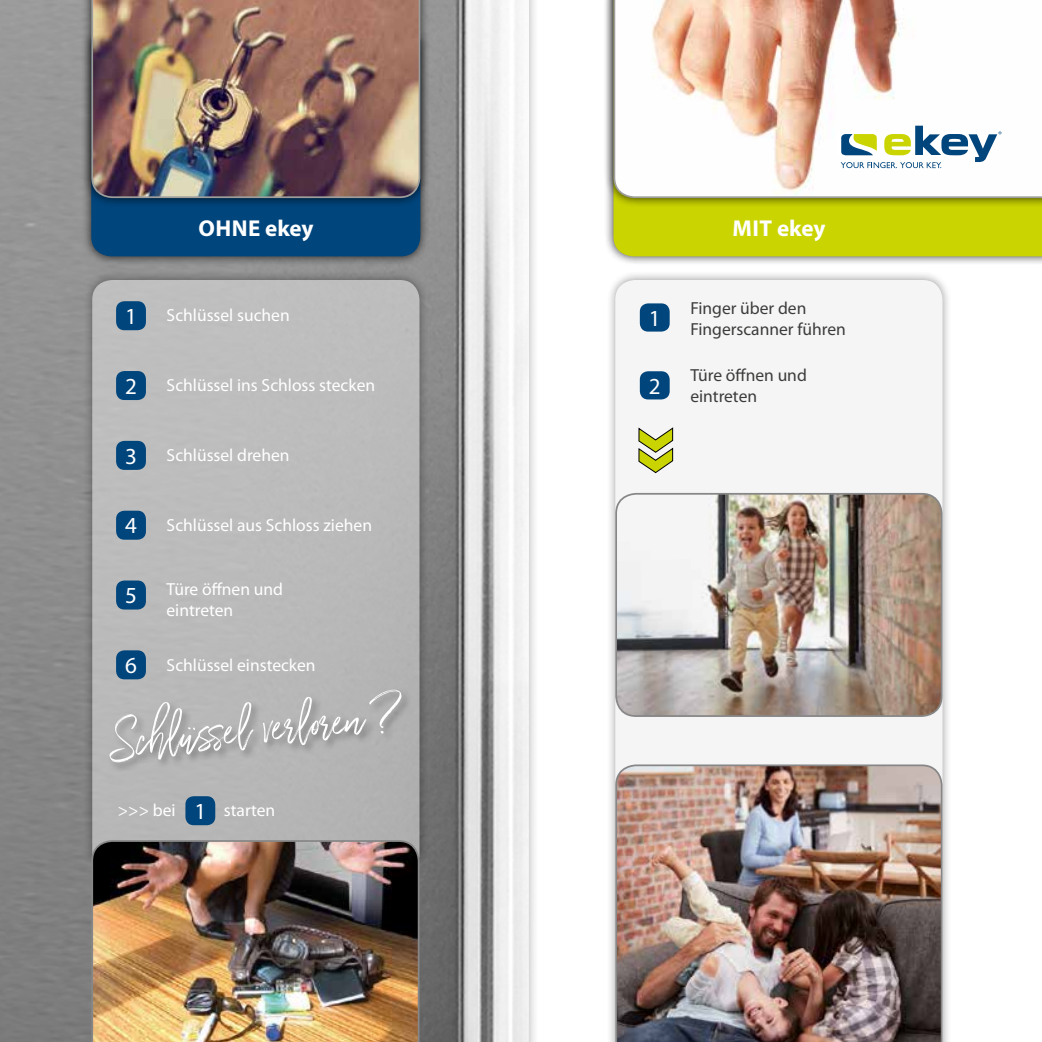
<style>
.page{position:relative;width:1042px;height:1042px;background:#fff}
.page>*{position:absolute;margin:0;border:0;box-sizing:border-box;transform-origin:0 0}
.t1{font:75.08px "Wilderness Typeface";color:#fff}
.t2{font:700 23.1px "Myriad Pro";color:#fff}
.t3{font:23.1px "Myriad Pro";color:#fff}
.t4{font:17.5px/21px "Myriad Pro";color:#fff}
.t5{font:17.5px/21px "Myriad Pro";color:#3c3c3b}
</style>
<div class="page">
<div style="left:0;top:0;width:539px;height:1042px;background:#000;opacity:.3"></div>
<img style="left:0;top:0;width:528px;height:1042px">
<div style="left:82px;top:271px;width:347px;height:596px;background:#000;opacity:.75"></div>
<div style="left:92px;top:280px;width:327px;height:559px;background:#bbb"></div>
<div style="left:605px;top:271px;width:347px;height:771px;background:#000;opacity:.75"></div>
<div style="left:615px;top:280px;width:327px;height:483px;background:#f5f5f5"></div>
<div style="left:640px;top:303px;width:30px;height:29px;background:#00457c;border-radius:8px"></div>
<div style="left:640px;top:371px;width:30px;height:28px;background:#00457c;border-radius:8px"></div>
<div style="left:116px;top:301px;width:30px;height:29px;background:#00457c;border-radius:8px"></div>
<div style="left:116px;top:371px;width:30px;height:29px;background:#00457c;border-radius:8px"></div>
<div style="left:116px;top:441px;width:30px;height:29px;background:#00457c;border-radius:8px"></div>
<div style="left:116px;top:511px;width:30px;height:29px;background:#00457c;border-radius:8px"></div>
<div style="left:116px;top:580px;width:30px;height:29px;background:#00457c;border-radius:8px"></div>
<div style="left:116px;top:650px;width:30px;height:29px;background:#00457c;border-radius:8px"></div>
<div style="left:185px;top:796px;width:30px;height:29px;background:#00457c;border-radius:8px"></div>
<svg style="left:639px;top:428px;width:34px;height:45px"></svg>
<div style="left:107px;top:687px;width:305px;height:86px;background:#000;opacity:.35"></div>
<img style="left:90px;top:839px;width:330px;height:203px">
<img style="left:614px;top:763px;width:329px;height:279px">
<img style="left:616px;top:494px;width:325px;height:222px">
<div style="left:615px;top:493px;width:327px;height:224px;border:2px solid #878787;border-radius:20px"></div>
<div style="left:82px;top:30px;width:348px;height:236px;background:#000;opacity:.75"></div>
<div style="left:91px;top:208px;width:329px;height:48px;background:#00457c"></div>
<div style="left:82px;top:0;width:348px;height:208px;background:#000;opacity:.75"></div>
<img style="left:90px;top:0;width:331px;height:199px">
<div style="left:604px;top:0;width:438px;height:266px;background:#000;opacity:.75"></div>
<div style="left:613px;top:208px;width:429px;height:48px;background:#cad400"></div>
<div style="left:604px;top:0;width:438px;height:208px;background:#000;opacity:.75"></div>
<svg style="left:612px;top:0;width:430px;height:199px"></svg>
<svg style="left:836px;top:121px;width:169px;height:47px"></svg>
<h2 class="t2" style="left:198px;top:213px;width:117px">OHNE ekey</h2>
<h2 class="t2" style="left:732px;top:213px;width:94px">MIT ekey</h2>
<h2 class="t3" style="left:125px;top:302px;width:13px">1</h2>
<h2 class="t3" style="left:125px;top:372px;width:13px">2</h2>
<p class="t4" style="left:167px;top:305px;width:125px">Schlüssel suchen</p>
<p class="t4" style="left:167px;top:375px;width:210px">Schlüssel ins Schloss stecken</p>
<h2 class="t3" style="left:649px;top:304px;width:13px">1</h2>
<h2 class="t3" style="left:649px;top:372px;width:13px">2</h2>
<p class="t5" style="left:690px;top:297px;width:157px">Finger über den<br>Fingerscanner führen</p>
<p class="t5" style="left:690px;top:364px;width:118px">Türe öffnen und eintreten</p>
<h2 class="t3" style="left:125px;top:441px;width:13px">3</h2>
<p class="t4" style="left:167px;top:444px;width:124px">Schlüssel drehen</p>
<h2 class="t3" style="left:125px;top:511px;width:13px">4</h2>
<p class="t4" style="left:167px;top:514px;width:207px">Schlüssel aus Schloss ziehen</p>
<h2 class="t3" style="left:125px;top:581px;width:13px">5</h2>
<p class="t4" style="left:166px;top:578px;width:118px">Türe öffnen und eintreten</p>
<h2 class="t3" style="left:125px;top:651px;width:13px">6</h2>
<p class="t4" style="left:167px;top:654px;width:151px">Schlüssel einstecken</p>
<h1 class="t1" style="left:109px;top:705px;width:288px;rotate:-5deg">Schlüssel verloren ?</h1>
<p class="t4" style="left:118px;top:799px;width:59px">&gt;&gt;&gt; bei</p>
<p class="t4" style="left:224px;top:799px;width:53px">starten</p>
<h2 class="t3" style="left:194px;top:797px;width:13px">1</h2>
</div>
